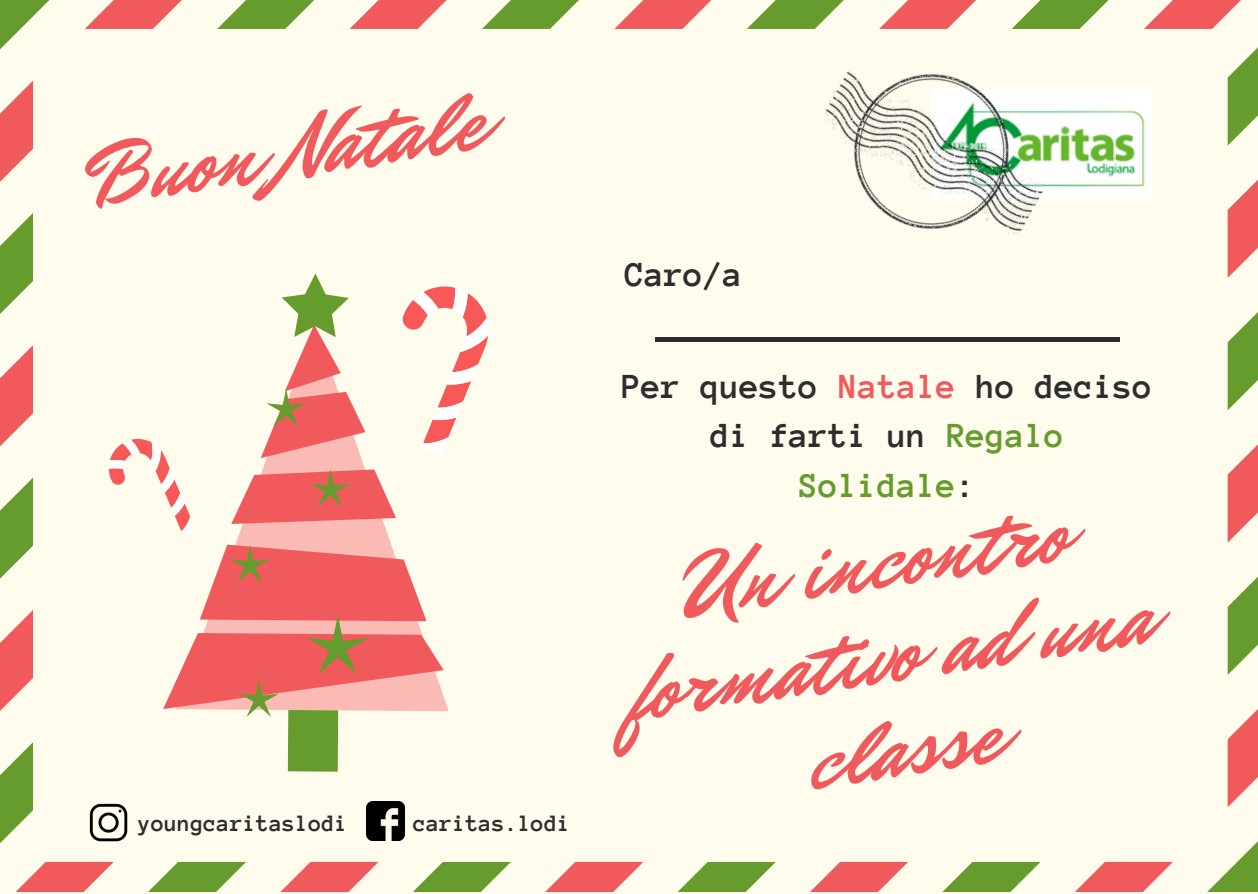
<style>
.page{position:relative;width:1258px;height:894px;background:#fff}
.page>*{position:absolute;margin:0;border:0;box-sizing:border-box;transform-origin:0 0}
.t1{font:90.6px/94.5px "Mr Dafoe";color:#f05a5d;text-align:center}
.t2{font:700 36px/49.5px "Anonymous Pro";color:#2d2d2d;text-align:center}
.t3{font:700 24px "Anonymous Pro";color:#2d2d2d}
.s1{color:#f05a5d}
.s2{color:#669c2d}
</style>
<div class="page">
<div style="left:0;top:0;width:1258px;height:893px;background:#fffced"></div>
<svg style="left:0;top:0;width:50px;height:49px"></svg>
<svg style="left:85px;top:0;width:97px;height:29px"></svg>
<svg style="left:0;top:81px;width:33px;height:101px"></svg>
<svg style="left:217px;top:0;width:97px;height:29px"></svg>
<svg style="left:0;top:213px;width:33px;height:101px"></svg>
<svg style="left:349px;top:0;width:98px;height:29px"></svg>
<svg style="left:0;top:345px;width:33px;height:101px"></svg>
<svg style="left:0;top:477px;width:33px;height:101px"></svg>
<svg style="left:482px;top:0;width:97px;height:29px"></svg>
<svg style="left:0;top:610px;width:33px;height:100px"></svg>
<svg style="left:614px;top:0;width:98px;height:29px"></svg>
<svg style="left:0;top:742px;width:33px;height:101px"></svg>
<svg style="left:747px;top:14px;width:15px;height:15px"></svg>
<svg style="left:16px;top:862px;width:98px;height:29px"></svg>
<svg style="left:149px;top:861px;width:97px;height:30px"></svg>
<svg style="left:1101px;top:0;width:8px;height:8px"></svg>
<svg style="left:281px;top:862px;width:97px;height:29px"></svg>
<svg style="left:1144px;top:0;width:97px;height:29px"></svg>
<svg style="left:1227px;top:47px;width:31px;height:99px"></svg>
<svg style="left:414px;top:861px;width:97px;height:30px"></svg>
<svg style="left:546px;top:862px;width:97px;height:29px"></svg>
<svg style="left:1227px;top:179px;width:31px;height:99px"></svg>
<svg style="left:678px;top:861px;width:98px;height:30px"></svg>
<svg style="left:1227px;top:312px;width:31px;height:98px"></svg>
<svg style="left:811px;top:862px;width:97px;height:29px"></svg>
<svg style="left:1227px;top:444px;width:31px;height:98px"></svg>
<svg style="left:1227px;top:576px;width:31px;height:98px"></svg>
<svg style="left:943px;top:861px;width:97px;height:30px"></svg>
<svg style="left:1076px;top:862px;width:97px;height:29px"></svg>
<svg style="left:1227px;top:709px;width:31px;height:98px"></svg>
<svg style="left:1208px;top:841px;width:50px;height:50px"></svg>
<div style="left:655px;top:337px;width:465px;height:5px;background:#2d2d2d"></div>
<svg style="left:235px;top:431px;width:212px;height:280px"></svg>
<div style="left:288px;top:709px;width:50px;height:62px;background:#669c2d"></div>
<svg style="left:261px;top:273px;width:104px;height:185px"></svg>
<svg style="left:231px;top:469px;width:165px;height:55px;background:#ed7d78"></svg>
<svg style="left:164px;top:544px;width:280px;height:173px"></svg>
<svg style="left:108px;top:438px;width:86px;height:95px"></svg>
<svg style="left:399px;top:286px;width:89px;height:171px"></svg>
<img style="left:1101px;top:89px;width:51px;height:111px">
<img style="left:762px;top:0;width:339px;height:234px">
<img style="left:89px;top:803px;width:39px;height:39px">
<img style="left:366px;top:801px;width:39px;height:38px">
<h1 class="t1" style="left:81px;top:136px;width:402px;rotate:-9deg">Buon Natale</h1>
<p class="t3" style="left:138px;top:810px;width:211px">youngcaritaslodi</p>
<p class="t3" style="left:413px;top:810px;width:159px">caritas.lodi</p>
<p class="t2" style="left:625px;top:250px;width:119px">Caro/a</p>
<p class="t2" style="left:622px;top:361px;width:532px">Per questo <span class="s1">Natale</span> ho deciso di farti un <span class="s2">Regalo<br>Solidale</span>:</p>
<h1 class="t1" style="left:607px;top:556px;width:531px;rotate:-9deg">Un incontro formativo ad una classe</h1>
</div>
